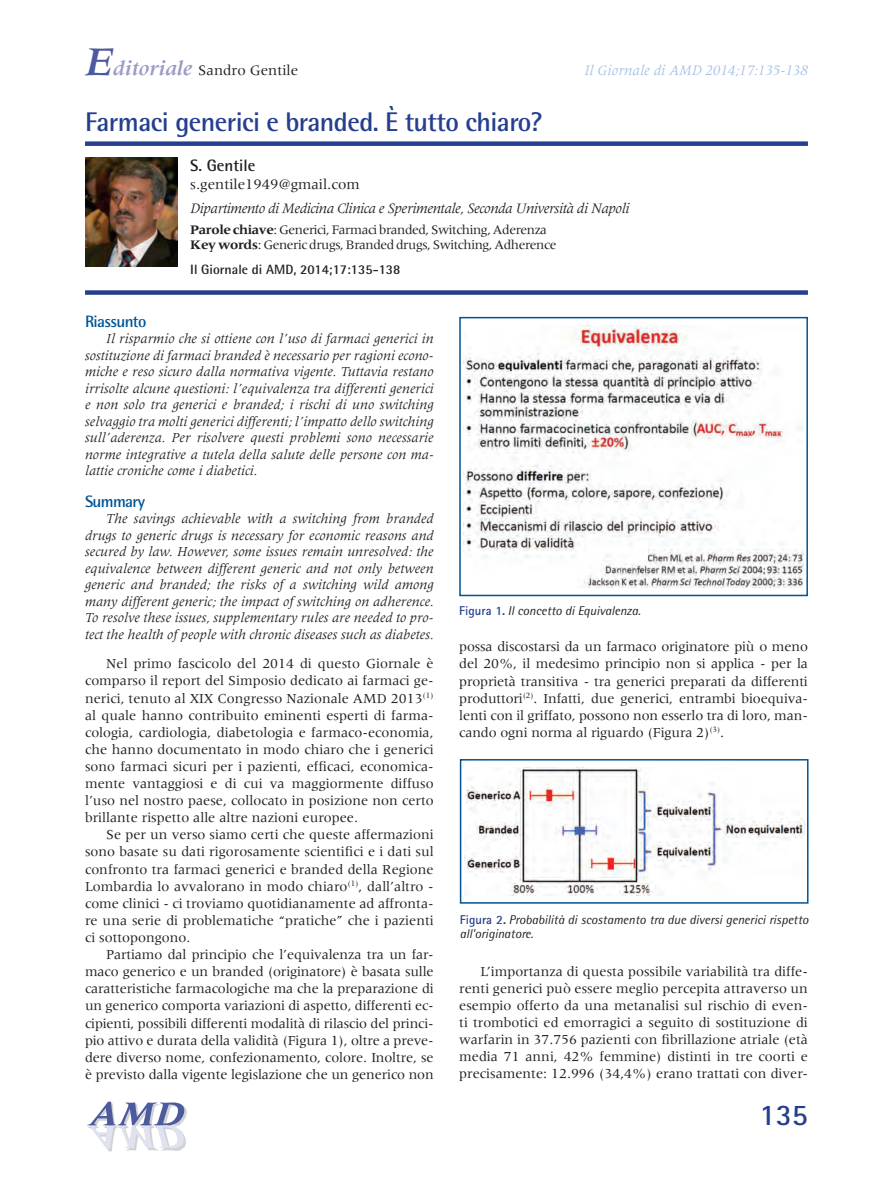
<style>
.page{position:relative;width:893px;height:1191px;background:#fff}
.page>*{position:absolute;margin:0;border:0;box-sizing:border-box;transform-origin:0 0}
.t1{font:700 30px "Rotis Sans Serif";color:#253f8e}
.t2{font:700 27px "Rotis Semi Sans";letter-spacing:-.02em;color:#253f8e}
.t3{font:700 16.5px "Rotis Semi Sans";letter-spacing:-.04em;color:#005495}
.t4{font:700 16.5px "Rotis Semi Sans";color:#231f20}
.t5{font:italic 15px "Meridien";letter-spacing:-.03em;color:#231f20}
.t6{font:15px "Meridien";color:#231f20}
.t7{font:italic 15px "Meridien";color:#a1c1e5}
.t8{font:14.25px/17.1px "Meridien";color:#231f20;text-align:justify}
.t9{font:italic 14.25px/16.5px "Meridien";color:#231f20;text-align:justify}
.t10{font:13.5px/15px "Meridien";letter-spacing:-.03em;color:#231f20}
.t11{font:700 13.5px "Rotis Semi Sans";color:#231f20}
.t12{font:italic 12.75px/14.2px "Rotis Semi Sans";color:#231f20}
.s1{font-weight:700;font-style:italic;font-size:42px;color:#4d5a9e}
.s2{font-weight:700;font-style:italic;font-size:21px;color:#9b9bc6}
.s3{font-weight:700}
.s4{font-family:"Rotis Sans Serif";font-weight:700;font-style:normal;color:#253f8e}
</style>
<div class="page">
<img style="left:175px;top:1148px;width:8px;height:3px">
<img style="left:106px;top:1148px;width:69px;height:3px">
<img style="left:87px;top:1101px;width:100px;height:45px">
<img style="left:87px;top:1125px;width:98px;height:23px">
<svg style="left:87px;top:1125px;width:84px;height:1px"></svg>
<div style="left:85px;top:141px;width:723px;height:5px;background:#253f8e"></div>
<div style="left:85px;top:290px;width:723px;height:5px;background:#253f8e"></div>
<img style="left:85px;top:158px;width:93px;height:109px">
<img style="left:464px;top:325px;width:339px;height:263px">
<div style="left:459px;top:317px;width:349px;height:279px;border:2px solid #005495"></div>
<img style="left:464px;top:767px;width:340px;height:128px">
<div style="left:460px;top:759px;width:348px;height:144px;border:2px solid #005495"></div>
<p class="t6" style="left:85px;top:62px;width:215px"><span class="s1">E</span><span class="s2">ditoriale</span> Sandro Gentile</p>
<h2 class="t2" style="left:85px;top:105px;width:459px">Farmaci generici e branded. È tutto chiaro?</h2>
<p class="t7" style="left:585px;top:63px;width:225px">Il Giornale di AMD 2014;17:135-138</p>
<p class="t4" style="left:190px;top:155px;width:67px">S. Gentile</p>
<p class="t6" style="left:190px;top:175px;width:171px">s.gentile1949@gmail.com</p>
<p class="t5" style="left:190px;top:200px;width:441px">Dipartimento di Medicina Clinica e Sperimentale, Seconda Università di Napoli</p>
<p class="t10" style="left:190px;top:222px;width:368px"><span class="s3">Parole chiave</span>: Generici, Farmaci branded, Switching, Aderenza<br><span class="s3">Key words</span>: Generic drugs, Branded drugs, Switching, Adherence</p>
<p class="t11" style="left:190px;top:261px;width:212px">Il Giornale di AMD, 2014;17:135-138</p>
<p class="t3" style="left:85px;top:311px;width:63px">Riassunto</p>
<p class="t9" style="left:85px;top:331px;width:350px;text-indent:21px">Il risparmio che si ottiene con l’uso di farmaci generici in sostituzione di farmaci branded è necessario per ragioni econo&shy;miche e reso sicuro dalla normativa vigente. Tuttavia restano irrisolte alcune questioni: l’equivalenza tra differenti generici e non solo tra generici e branded; i rischi di uno switching selvaggio tra molti generici differenti; l’impatto dello switching sull’aderenza. Per risolvere questi problemi sono necessarie norme integrative a tutela della salute delle persone con ma&shy;lattie croniche come i diabetici.</p>
<p class="t3" style="left:85px;top:491px;width:61px">Summary</p>
<p class="t9" style="left:85px;top:510px;width:350px;text-indent:21px">The savings achievable with a switching from branded drugs to generic drugs is necessary for economic reasons and secured by law. However, some issues remain unresolved: the equivalence between different generic and not only between generic and branded; the risks of a switching wild among many different generic; the impact of switching on adherence.<br>To resolve these issues, supplementary rules are needed to pro&shy;tect the health of people with chronic diseases such as diabetes.</p>
<p class="t8" style="left:85px;top:655px;width:350px;text-indent:21px">Nel primo fascicolo del 2014 di questo Giornale è comparso il report del Simposio dedicato ai farmaci ge&shy;nerici, tenuto al XIX Congresso Nazionale AMD 2013<sup>(1) </sup>al quale hanno contribuito eminenti esperti di farma&shy;cologia, cardiologia, diabetologia e farmaco-economia, che hanno documentato in modo chiaro che i generici sono farmaci sicuri per i pazienti, efficaci, economica&shy;mente vantaggiosi e di cui va maggiormente diffuso l’uso nel nostro paese, collocato in posizione non certo brillante rispetto alle altre nazioni europee.</p>
<p class="t8" style="left:85px;top:826px;width:350px;text-indent:21px">Se per un verso siamo certi che queste affermazioni sono basate su dati rigorosamente scientifici e i dati sul confronto tra farmaci generici e branded della Regione Lombardia lo avvalorano in modo chiaro<sup>(1)</sup>, dall’altro - come clinici - ci troviamo quotidianamente ad affronta&shy;re una serie di problematiche “pratiche” che i pazienti ci sottopongono.</p>
<p class="t8" style="left:85px;top:946px;width:350px;text-indent:21px">Partiamo dal principio che l’equivalenza tra un far&shy;maco generico e un branded (originatore) è basata sulle caratteristiche farmacologiche ma che la preparazione di un generico comporta variazioni di aspetto, differenti ec&shy;cipienti, possibili differenti modalità di rilascio del princi&shy;pio attivo e durata della validità (Figura 1), oltre a preve&shy;dere diverso nome, confezionamento, colore. Inoltre, se è previsto dalla vigente legislazione che un generico non</p>
<p class="t12" style="left:459px;top:603px;width:183px"><span class="s4">Figura 1.</span> Il concetto di Equivalenza.</p>
<p class="t8" style="left:459px;top:638px;width:350px">possa discostarsi da un farmaco originatore più o meno del 20%, il medesimo principio non si applica - per la proprietà transitiva - tra generici preparati da differenti produttori<sup>(2)</sup>. Infatti, due generici, entrambi bioequiva&shy;lenti con il griffato, possono non esserlo tra di loro, man&shy;cando ogni norma al riguardo (Figura 2)<sup>(3)</sup>.</p>
<p class="t12" style="left:460px;top:912px;width:350px"><span class="s4">Figura 2.</span> Probabilità di scostamento tra due diversi generici rispetto all’originatore.</p>
<p class="t8" style="left:459px;top:962px;width:350px;text-indent:21px">L’importanza di questa possibile variabilità tra diffe&shy;renti generici può essere meglio percepita attraverso un esempio offerto da una metanalisi sul rischio di even&shy;ti trombotici ed emorragici a seguito di sostituzione di warfarin in 37.756 pazienti con fibrillazione atriale (età media 71 anni, 42% femmine) distinti in tre coorti e precisamente: 12.996 (34,4%) erano trattati con diver-</p>
<h1 class="t1" style="left:760px;top:1096px;width:50px">135</h1>
</div>
